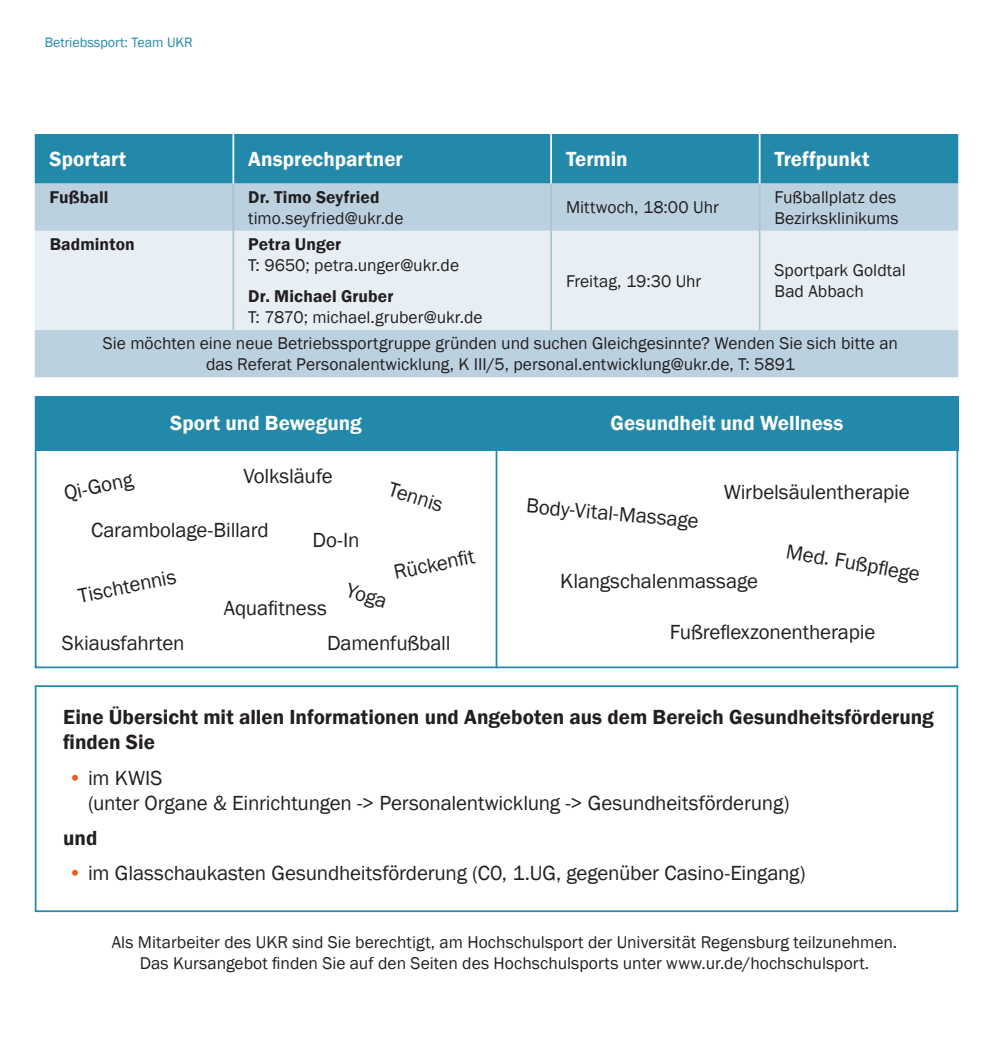
<style>
.page{position:relative;width:993px;height:1042px;background:#fff}
.page>*{position:absolute;margin:0;border:0;box-sizing:border-box;transform-origin:0 0}
.t1{font:21px/25.2px "Franklin Gothic";letter-spacing:-.01em;color:#231f20}
.t2{font:600 21px/25.2px "Franklin Gothic";color:#231f20}
.t3{font:600 21px "Franklin Gothic";color:#fff}
.t4{font:17.5px/21px "Franklin Gothic";color:#231f20}
.t5{font:600 17.5px "Franklin Gothic";letter-spacing:.005em;color:#231f20}
.t6{font:14px "Franklin Gothic";color:#2289aa}
.s1{color:#f15921}
</style>
<div class="page">
<div style="left:35px;top:134px;width:922px;height:50px;background:#2289aa"></div>
<div style="left:35px;top:184px;width:922px;height:193px;background:#bbd1e0"></div>
<div style="left:35px;top:231px;width:922px;height:99px;background:#e7eff4"></div>
<hr style="left:232px;top:134px;width:2px;height:50px;background:#fff">
<hr style="left:550px;top:134px;width:2px;height:50px;background:#fff">
<hr style="left:758px;top:134px;width:2px;height:50px;background:#fff">
<hr style="left:232px;top:184px;width:2px;height:47px;background:#a7c4d7">
<hr style="left:550px;top:184px;width:2px;height:47px;background:#a7c4d7">
<hr style="left:758px;top:184px;width:2px;height:47px;background:#a7c4d7">
<hr style="left:232px;top:231px;width:2px;height:99px;background:#a7c4d7">
<hr style="left:550px;top:231px;width:2px;height:99px;background:#a7c4d7">
<hr style="left:758px;top:231px;width:2px;height:99px;background:#a7c4d7">
<div style="left:35px;top:396px;width:922px;height:54px;background:#2289aa"></div>
<div style="left:35px;top:396px;width:922px;height:272px;border:2px solid #2289aa"></div>
<hr style="left:495px;top:409px;width:2px;height:259px;background:#2289aa">
<div style="left:35px;top:685px;width:922px;height:227px;border:2px solid #2289aa"></div>
<p class="t6" style="left:45px;top:34px;width:150px">Betriebssport: Team UKR</p>
<p class="t3" style="left:50px;top:146px;width:78px">Sportart</p>
<p class="t3" style="left:248px;top:146px;width:156px">Ansprechpartner</p>
<p class="t3" style="left:566px;top:146px;width:63px">Termin</p>
<p class="t3" style="left:774px;top:146px;width:96px">Treffpunkt</p>
<p class="t5" style="left:50px;top:186px;width:60px">Fußball</p>
<p class="t5" style="left:248px;top:186px;width:133px">Dr. Timo Seyfried</p>
<p class="t4" style="left:248px;top:208px;width:157px">timo.seyfried@ukr.de</p>
<p class="t4" style="left:566px;top:197px;width:154px">Mittwoch, 18:00 Uhr</p>
<p class="t4" style="left:774px;top:187px;width:126px">Fußballplatz des<br>Bezirksklinikums</p>
<p class="t5" style="left:50px;top:233px;width:87px">Badminton</p>
<p class="t5" style="left:248px;top:233px;width:95px">Petra Unger</p>
<p class="t4" style="left:248px;top:255px;width:212px">T: 9650; petra.unger@ukr.de</p>
<p class="t5" style="left:248px;top:285px;width:147px">Dr. Michael Gruber</p>
<p class="t4" style="left:248px;top:307px;width:236px">T: 7870; michael.gruber@ukr.de</p>
<p class="t4" style="left:566px;top:271px;width:137px">Freitag, 19:30 Uhr</p>
<p class="t4" style="left:774px;top:260px;width:133px">Sportpark Goldtal<br>Bad Abbach</p>
<p class="t4" style="left:103px;top:333px;width:796px;text-align:center">Sie möchten eine neue Betriebssportgruppe gründen und suchen Gleichgesinnte? Wenden Sie sich bitte an das Referat Personalentwicklung, K III/5, personal.entwicklung@ukr.de, T: 5891</p>
<p class="t3" style="left:170px;top:410px;width:193px">Sport und Bewegung</p>
<p class="t3" style="left:610px;top:410px;width:234px">Gesundheit und Wellness</p>
<p class="t1" style="left:62px;top:481px;width:71px;rotate:-12deg">Qi-Gong</p>
<p class="t1" style="left:243px;top:464px;width:91px">Volksläufe</p>
<p class="t1" style="left:91px;top:518px;width:179px">Carambolage-Billard</p>
<p class="t1" style="left:393px;top:476px;width:58px;rotate:18deg">Tennis</p>
<p class="t1" style="left:723px;top:480px;width:188px">Wirbelsäulentherapie</p>
<p class="t1" style="left:527px;top:493px;width:174px;rotate:5deg">Body-Vital-Massage</p>
<p class="t1" style="left:312px;top:528px;width:49px">Do-In</p>
<p class="t1" style="left:788px;top:539px;width:137px;rotate:10deg">Med. Fußpfl ege</p>
<p class="t1" style="left:392px;top:560px;width:83px;rotate:-11deg">Rückenfi t</p>
<p class="t1" style="left:76px;top:583px;width:101px;rotate:-11deg">Tischtennis</p>
<p class="t1" style="left:560px;top:569px;width:199px">Klangschalenmassage</p>
<p class="t1" style="left:350px;top:578px;width:43px;rotate:18deg">Yoga</p>
<p class="t1" style="left:224px;top:596px;width:104px">Aquafitness</p>
<p class="t1" style="left:62px;top:630px;width:124px">Skiausfahrten</p>
<p class="t1" style="left:327px;top:630px;width:125px">Damenfußball</p>
<p class="t1" style="left:669px;top:620px;width:207px">Fußreflexzonentherapie</p>
<p class="t2" style="left:63px;top:705px;width:871px">Eine Übersicht mit allen Informationen und Angeboten aus dem Bereich Gesundheitsförderung finden Sie</p>
<p class="t1" style="left:88px;top:765px;width:702px;text-indent:-20px"><span class="s1">•</span> im KWIS<br>(unter Organe &amp; Einrichtungen -&gt; Personalentwicklung -&gt; Gesundheitsförderung)</p>
<p class="t2" style="left:63px;top:825px;width:36px">und</p>
<p class="t1" style="left:68px;top:861px;width:738px"><span class="s1">•</span> im Glasschaukasten Gesundheitsförderung (C0, 1.UG, gegenüber Casino-Eingang)</p>
<p class="t4" style="left:112px;top:931px;width:786px;text-align:center">Als Mitarbeiter des UKR sind Sie berechtigt, am Hochschulsport der Universität Regensburg teilzunehmen.<br>Das Kursangebot finden Sie auf den Seiten des Hochschulsports unter www.ur.de/hochschulsport.</p>
</div>
